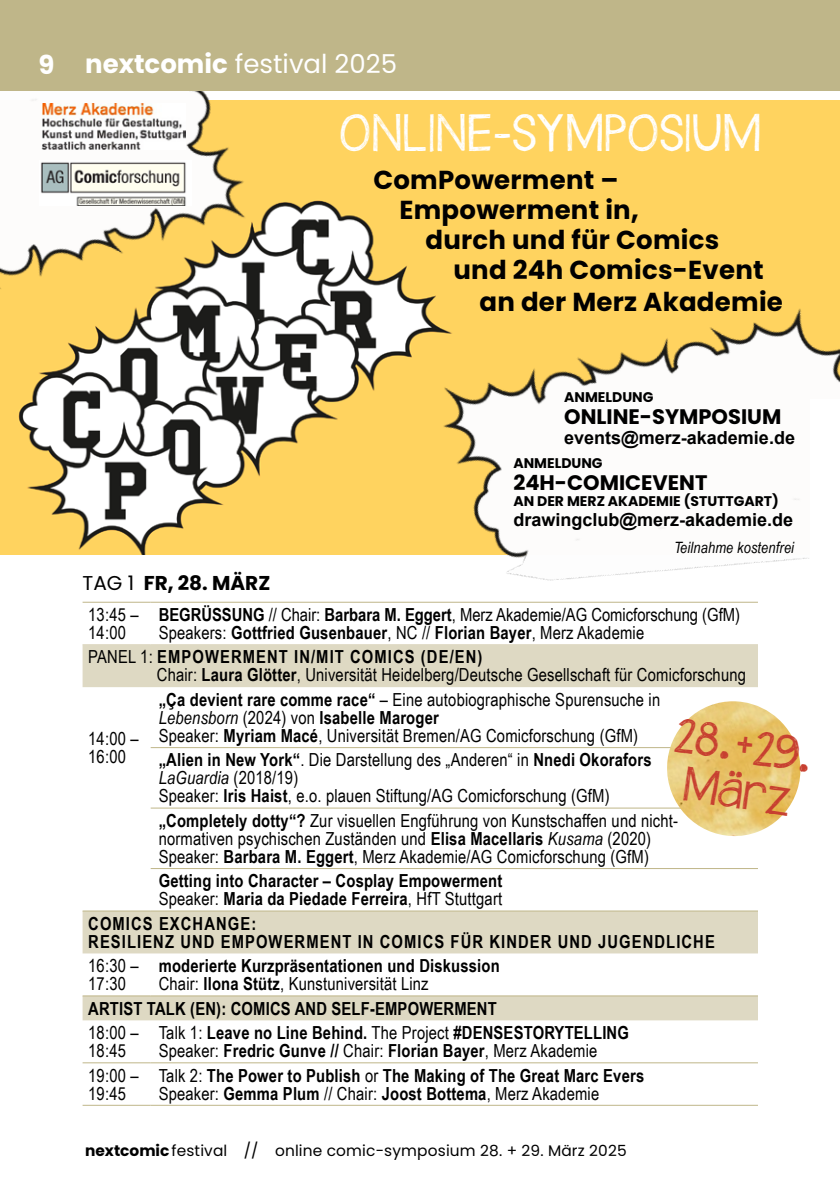
<style>
.page{position:relative;width:840px;height:1191px;background:#fff}
.page>*{position:absolute;margin:0;border:0;box-sizing:border-box;transform-origin:0 0}
.t1{font:42px "Janda Safeand Sound";letter-spacing:.02em;color:#fff}
.t2{font:38.8px/46.6px "Janda Safeand Sound";color:#c73f30;text-align:center}
.t3{font:700 26px "Poppins";letter-spacing:.01em;color:#000}
.t4{font:26px "Poppins";color:#fff}
.t5{font:700 21px "Poppins";color:#000}
.t6{font:700 20px "Poppins";color:#000}
.t7{font:18px/18px "Arial Narrow";letter-spacing:.01em;color:#000}
.t8{font:700 18px/18px "Arial Narrow";letter-spacing:.01em;color:#000}
.t9{font:700 18px/18px "Arial Narrow";letter-spacing:.06em;color:#000}
.t10{font:700 18px "Arial";color:#000}
.t11{font:italic 15.6px "Arial Narrow";letter-spacing:.01em;color:#000}
.t12{font:15.4px "Poppins";letter-spacing:.01em;color:#000}
.t13{font:700 14px "Poppins";color:#000}
.s1{font-weight:700}
.s2{font-weight:400}
.s3{font-style:italic}
</style>
<div class="page">
<img style="left:0;top:100px;width:839px;height:454px">
<img style="left:0;top:91px;width:312px;height:341px">
<div style="left:0;top:0;width:839px;height:91px;background:#bfb689"></div>
<svg style="left:82px;top:645px;width:675px;height:375px"></svg>
<hr style="left:82px;top:602px;width:69px;height:1px;background:#bfb689">
<hr style="left:151px;top:602px;width:606px;height:1px;background:#bfb689">
<hr style="left:151px;top:747px;width:606px;height:1px;background:#bfb689">
<hr style="left:151px;top:807px;width:606px;height:1px;background:#bfb689">
<hr style="left:151px;top:868px;width:606px;height:1px;background:#bfb689">
<hr style="left:82px;top:910px;width:69px;height:1px;background:#bfb689">
<hr style="left:151px;top:910px;width:606px;height:1px;background:#bfb689">
<hr style="left:82px;top:995px;width:69px;height:1px;background:#bfb689">
<hr style="left:151px;top:995px;width:606px;height:1px;background:#bfb689">
<hr style="left:82px;top:1104px;width:69px;height:1px;background:#bfb689">
<hr style="left:151px;top:1104px;width:606px;height:1px;background:#bfb689">
<hr style="left:82px;top:1062px;width:69px;height:1px;background:#bfb689">
<hr style="left:151px;top:1062px;width:606px;height:1px;background:#bfb689">
<hr style="left:82px;top:644px;width:69px;height:1px;background:#ded9c3">
<hr style="left:151px;top:644px;width:606px;height:1px;background:#ded9c3">
<img style="left:39px;top:160px;width:152px;height:46px">
<img style="left:42px;top:103px;width:143px;height:46px">
<img style="left:362px;top:161px;width:477px;height:540px">
<div style="left:810px;top:400px;width:29px;height:163px;background:#fff"></div>
<img style="left:658px;top:701px;width:143px;height:144px">
<h3 class="t4" style="left:38px;top:49px;width:360px"><span class="s1">9 nextcomic</span> festival 2025</h3>
<h1 class="t1" style="left:339px;top:104px;width:423px">ONLINE-SYMPOSIUM</h1>
<h3 class="t3" style="left:373px;top:165px;width:246px">ComPowerment –</h3>
<h3 class="t3" style="left:399px;top:195px;width:240px">Empowerment in,</h3>
<h3 class="t3" style="left:425px;top:225px;width:295px">durch und für Comics</h3>
<h3 class="t3" style="left:453px;top:255px;width:311px">und 24h Comics-Event</h3>
<h3 class="t3" style="left:479px;top:286px;width:305px">an der Merz Akademie</h3>
<p class="t13" style="left:564px;top:389px;width:91px">ANMELDUNG</p>
<p class="t5" style="left:564px;top:404px;width:218px">ONLINE-SYMPOSIUM</p>
<p class="t10" style="left:564px;top:425px;width:232px">events@merz-akademie.de</p>
<p class="t13" style="left:513px;top:454px;width:91px">ANMELDUNG</p>
<p class="t5" style="left:513px;top:470px;width:195px">24H-COMICEVENT</p>
<p class="t13" style="left:513px;top:492px;width:267px">AN DER MERZ AKADEMIE (STUTTGART)</p>
<p class="t10" style="left:513px;top:506px;width:281px">drawingclub@merz-akademie.de</p>
<p class="t6" style="left:82px;top:571px;width:189px"><span class="s2">TAG 1</span> FR, 28. MÄRZ</p>
<p class="t11" style="left:673px;top:537px;width:121px">Teilnahme kostenfrei</p>
<p class="t7" style="left:88px;top:605px;width:52px">13:45 –<br>14:00</p>
<p class="t7" style="left:159px;top:605px;width:582px"><span class="s1">BEGRÜSSUNG</span> // Chair: <span class="s1">Barbara M. Eggert</span>, Merz Akademie/AG Comicforschung (GfM)<br>Speakers: <span class="s1">Gottfried Gusenbauer</span>, NC // <span class="s1">Florian Bayer</span>, Merz Akademie</p>
<p class="t7" style="left:157px;top:647px;width:590px;text-indent:-69px">PANEL 1: <span class="s1">EMPOWERMENT IN/MIT COMICS (DE/EN)<br></span>Chair: <span class="s1">Laura Glötter</span>, Universität Heidelberg/Deutsche Gesellschaft für Comicforschung</p>
<p class="t7" style="left:159px;top:690px;width:503px"><span class="s1">„Ça devient rare comme race“</span> – Eine autobiographische Spurensuche in<br><span class="s3">Lebensborn</span> (2024) von <span class="s1">Isabelle Maroger<br></span>Speaker: <span class="s1">Myriam Macé</span>, Universität Bremen/AG Comicforschung (GfM)</p>
<p class="t7" style="left:159px;top:750px;width:494px"><span class="s1">„Alien in New York“</span>. Die Darstellung des „Anderen“ in <span class="s1">Nnedi Okorafors<br></span><span class="s3">LaGuardia</span> (2018/19)<br>Speaker: <span class="s1">Iris Haist</span>, e.o. plauen Stiftung/AG Comicforschung (GfM)</p>
<p class="t7" style="left:159px;top:811px;width:520px"><span class="s1">„Completely dotty“?</span> Zur visuellen Engführung von Kunstschaffen und nicht&shy;normativen psychischen Zuständen und <span class="s1">Elisa Macellaris</span> <span class="s3">Kusama</span> (2020)<br>Speaker: <span class="s1">Barbara M. Eggert</span>, Merz Akademie/AG Comicforschung (GfM)</p>
<p class="t8" style="left:159px;top:871px;width:345px">Getting into Character – Cosplay Empowerment<br><span class="s2">Speaker:</span> Maria da Piedade Ferreira<span class="s2">, HfT Stuttgart</span></p>
<p class="t9" style="left:88px;top:913px;width:627px">COMICS EXCHANGE:<br>RESILIENZ UND EMPOWERMENT IN COMICS FÜR KINDER UND JUGENDLICHE</p>
<p class="t7" style="left:88px;top:956px;width:52px">16:30 –<br>17:30</p>
<p class="t8" style="left:159px;top:956px;width:342px">moderierte Kurzpräsentationen und Diskussion<br><span class="s2">Chair:</span> Ilona Stütz<span class="s2">, Kunstuniversität Linz</span></p>
<p class="t8" style="left:88px;top:998px;width:410px">ARTIST TALK (EN): COMICS AND SELF-EMPOWERMENT</p>
<p class="t7" style="left:88px;top:1023px;width:52px">18:00 –<br>18:45</p>
<p class="t8" style="left:159px;top:1023px;width:471px"><span class="s2">Talk 1:</span> Leave no Line Behind. <span class="s2">The Project</span> #DENSESTORYTELLING<br><span class="s2">Speaker:</span> Fredric Gunve // <span class="s2">Chair:</span> Florian Bayer<span class="s2">, Merz Akademie</span></p>
<p class="t7" style="left:88px;top:1065px;width:52px">19:00 –<br>19:45</p>
<p class="t8" style="left:159px;top:1065px;width:487px"><span class="s2">Talk 2:</span> The Power to Publish <span class="s2">or</span> The Making of The Great Marc Evers<br><span class="s2">Speaker:</span> Gemma Plum <span class="s2">// Chair:</span> Joost Bottema<span class="s2">, Merz Akademie</span></p>
<h2 class="t2" style="left:678px;top:716px;width:140px;rotate:9deg">28.+29.<br>März</h2>
<p class="t7" style="left:88px;top:729px;width:52px">14:00 –<br>16:00</p>
<p class="t12" style="left:85px;top:1141px;width:542px"><span class="s1">nextcomic</span>festival // online comic-symposium 28. + 29. März 2025</p>
</div>
